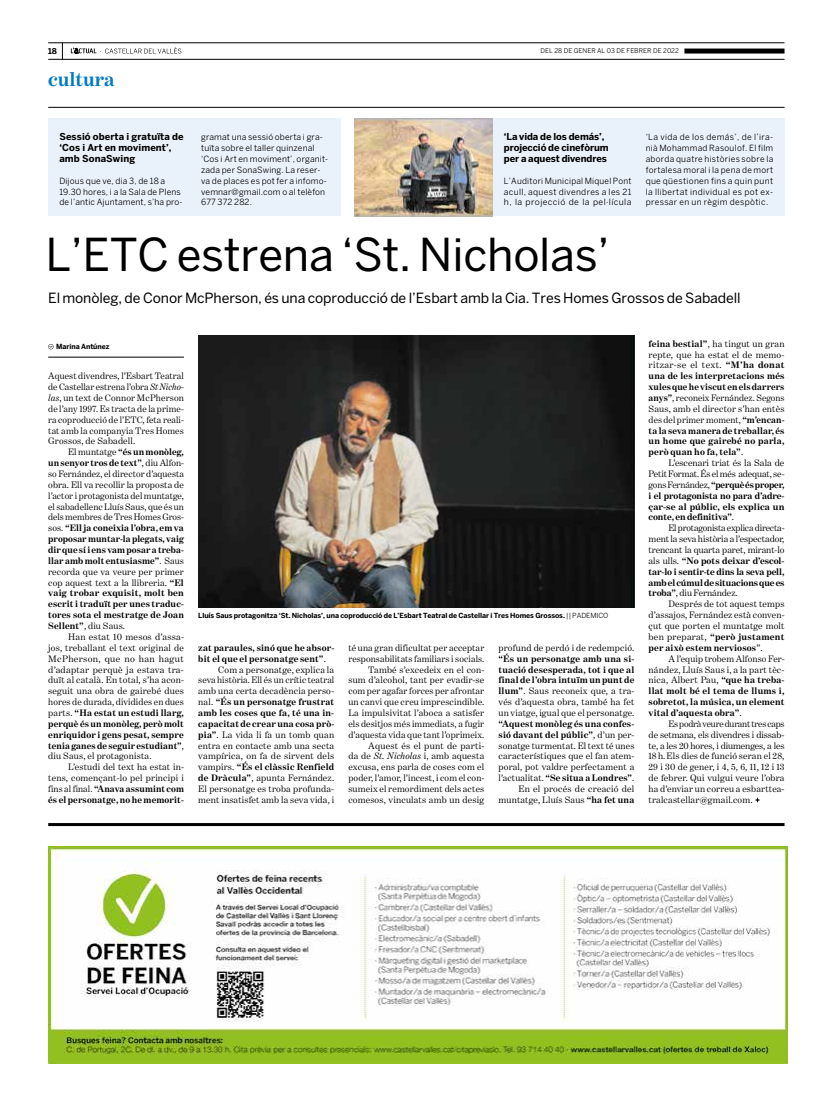
<style>
.page{position:relative;width:820px;height:1106px;background:#fff}
.page>*{position:absolute;margin:0;border:0;box-sizing:border-box;transform-origin:0 0}
.t1{font:45px "Benton Sans";letter-spacing:-.005em;color:#000}
.t2{font:700 20px "Benton Modern One";letter-spacing:-.005em;color:#007ac2}
.t3{font:14px "Benton Sans";letter-spacing:-.005em;color:#000}
.t4{font:9.5px/10.9px "Benton Modern One";letter-spacing:.015em;color:#000;text-align:justify}
.t5{font:700 9.5px/10.9px "Benton Modern One";letter-spacing:.02em;color:#000;text-align:justify}
.t6{font:700 9.5px/10.9px "Benton Sans";letter-spacing:-.01em;color:#000}
.t7{font:700 9.5px/10.9px "Benton Sans";letter-spacing:.01em;color:#000}
.t8{font:8.5px/10.9px "Benton Sans";letter-spacing:.015em;color:#000}
.t9{font:700 8px "Benton Sans";color:#000}
.t10{font:700 7px "Benton Sans";letter-spacing:-.01em;color:#000}
.t11{font:6.5px "Benton Sans";letter-spacing:.005em;color:#000}
.s1{font-style:italic}
.s2{font-weight:700}
.s3{font-weight:400}
</style>
<div class="page">
<svg style="left:62px;top:44px;width:1px;height:15px"></svg>
<hr style="left:48px;top:107px;width:736px;height:1px;background:#000">
<hr style="left:48px;top:43px;width:736px;height:1px;background:#000">
<hr style="left:48px;top:59px;width:736px;height:1px;background:#000">
<div style="left:684px;top:49px;width:100px;height:5px;background:#000"></div>
<svg style="left:71px;top:47px;width:110px;height:7px"></svg>
<div style="left:48px;top:119px;width:292px;height:97px;background:#e9f1fa"></div>
<div style="left:492px;top:119px;width:292px;height:97px;background:#e9f1fa"></div>
<img style="left:354px;top:119px;width:138px;height:97px">
<hr style="left:48px;top:823px;width:736px;height:3px;background:#000">
<svg style="left:48px;top:344px;width:6px;height:5px"></svg>
<hr style="left:48px;top:357px;width:136px;height:1px;background:#000">
<img style="left:198px;top:336px;width:436px;height:271px">
<svg style="left:755px;top:797px;width:5px;height:5px"></svg>
<img style="left:48px;top:846px;width:738px;height:217px">
<p class="t9" style="left:48px;top:46px;width:10px">18</p>
<p class="t11" style="left:540px;top:47px;width:140px">DEL 28 DE GENER AL 03 DE FEBRER DE 2022</p>
<h2 class="t2" style="left:48px;top:68px;width:68px">cultura</h2>
<p class="t7" style="left:59px;top:131px;width:126px">Sessió oberta i gratuïta de ‘Cos i Art en moviment’, amb SonaSwing</p>
<p class="t8" style="left:59px;top:175px;width:125px">Dijous que ve, dia 3, de 18 a<br>19.30 hores, i a la Sala de Plens de l’antic Ajuntament, s’ha pro-</p>
<p class="t8" style="left:201px;top:132px;width:129px">gramat una sessió oberta i gra&shy;tuïta sobre el taller quinzenal ‘Cos i Art en moviment’, organit&shy;zada per SonaSwing. La reser&shy;va de places es pot fer a infomo&shy;vemnar@gmail.com o al telèfon<br>677 372 282.</p>
<p class="t6" style="left:503px;top:131px;width:106px">‘La vida de los demás’, projecció de cinefòrum per a aquest divendres</p>
<p class="t8" style="left:503px;top:175px;width:129px;text-align:justify">L’Auditori Municipal Miquel Pont acull, aquest divendres a les 21 h, la projecció de la pel·lícula</p>
<p class="t8" style="left:645px;top:132px;width:129px;text-align:justify">‘La vida de los demás’, de l’ira&shy;nià Mohammad Rasoulof. El film aborda quatre històries sobre la fortalesa moral i la pena de mort que qüestionen fins a quin punt la llibertat individual es pot ex&shy;pressar en un règim despòtic.</p>
<h1 class="t1" style="left:45px;top:228px;width:565px">L’ETC estrena ‘St. Nicholas’</h1>
<h3 class="t3" style="left:48px;top:289px;width:693px">El monòleg, de Conor McPherson, és una coproducció de l’Esbart amb la Cia. Tres Homes Grossos de Sabadell</h3>
<p class="t10" style="left:56px;top:342px;width:55px">Marina Antúnez</p>
<p class="t4" style="left:48px;top:370px;width:137px">Aquest divendres, l’Esbart Teatral de Castellar estrena l’obra <span class="s1">St Nicho&shy;las</span>, un text de Connor McPherson de l’any 1997. Es tracta de la prime&shy;ra coproducció de l’ETC, feta reali&shy;tat amb la companyia Tres Homes Grossos, de Sabadell.</p>
<p class="t4" style="left:48px;top:446px;width:137px;text-indent:20px">El muntatge <span class="s2">“és un monòleg, un senyor tros de text”</span>, diu Alfon&shy;so Fernández, el director d’aquesta obra. Ell va recollir la proposta de l’actor i protagonista del muntatge, el sabadellenc Lluís Saus, que és un dels membres de Tres Homes Gros&shy;sos. <span class="s2">“Ell ja coneixia l’obra, em va proposar muntar-la plegats, vaig dir que sí i ens vam posar a treba&shy;llar amb molt entusiasme”</span>. Saus recorda que va veure per primer cop aquest text a la llibreria. <span class="s2">“El vaig trobar exquisit, molt ben escrit i traduït per unes traduc&shy;tores sota el mestratge de Joan Sellent”</span>, diu Saus.</p>
<p class="t4" style="left:48px;top:631px;width:137px;text-indent:20px">Han estat 10 mesos d’assa&shy;jos, treballant el text original de McPherson, que no han hagut d’adaptar perquè ja estava tra&shy;duït al català. En total, s’ha acon&shy;seguit una obra de gairebé dues hores de durada, dividides en dues parts. <span class="s2">“Ha estat un estudi llarg, perquè és un monòleg, però molt enriquidor i gens pesat, sempre tenia ganes de seguir estudiant”</span>, diu Saus, el protagonista.</p>
<p class="t4" style="left:48px;top:761px;width:137px;text-indent:20px">L’estudi del text ha estat in&shy;tens, començant-lo pel principi i fins al final. <span class="s2">“Anava assumint com és el personatge, no he memorit-</span></p>
<p class="t10" style="left:198px;top:611px;width:411px">Lluís Saus protagonitza ‘St. Nicholas’, una coproducció de L’Esbart Teatral de Castellar i Tres Homes Grossos. <span class="s3">|| PADEMICO</span></p>
<p class="t5" style="left:198px;top:642px;width:137px">zat paraules, sinó que he absor-</p>
<p class="t5" style="left:198px;top:653px;width:129px">bit el que el personatge sent”<span class="s3">.</span></p>
<p class="t4" style="left:218px;top:664px;width:117px">Com a personatge, explica la</p>
<p class="t4" style="left:198px;top:674px;width:137px">seva història. Ell és un crític teatral</p>
<p class="t4" style="left:198px;top:685px;width:137px">amb una certa decadència perso-</p>
<p class="t5" style="left:198px;top:696px;width:137px"><span class="s3">nal.</span> “És un personatge frustrat</p>
<p class="t5" style="left:198px;top:707px;width:137px">amb les coses que fa, té una in-</p>
<p class="t5" style="left:198px;top:718px;width:137px">capacitat de crear una cosa prò-</p>
<p class="t4" style="left:198px;top:729px;width:137px"><span class="s2">pia”</span>. La vida li fa un tomb quan</p>
<p class="t4" style="left:198px;top:739px;width:137px">entra en contacte amb una secta</p>
<p class="t4" style="left:198px;top:750px;width:137px">vampírica, on fa de sirvent dels</p>
<p class="t5" style="left:198px;top:761px;width:137px"><span class="s3">vampirs.</span> “És el clàssic Renfield</p>
<p class="t4" style="left:198px;top:772px;width:137px"><span class="s2">de Dràcula”</span>, apunta Fernández.</p>
<p class="t4" style="left:198px;top:783px;width:137px">El personatge es troba profunda-</p>
<p class="t4" style="left:198px;top:794px;width:137px">ment insatisfet amb la seva vida, i</p>
<p class="t4" style="left:348px;top:642px;width:137px;text-align:right">té una gran dificultat per acceptar responsabilitats familiars i socials.<br>També s’excedeix en el con-<br>sum d’alcohol, tant per evadir-se com per agafar forces per afrontar un canvi que creu imprescindible.<br>La impulsivitat l’aboca a satisfer els desitjos més immediats, a fugir d’aquesta vida que tant l’oprimeix.<br>Aquest és el punt de parti-<br>da de <span class="s1">St. Nicholas</span> i, amb aquesta excusa, ens parla de coses com el poder, l’amor, l’incest, i com el con&shy;sumeix el remordiment dels actes comesos, vinculats amb un desig</p>
<p class="t4" style="left:498px;top:642px;width:137px">profund de perdó i de redempció.</p>
<p class="t5" style="left:498px;top:653px;width:137px">“És un personatge amb una si&shy;tuació desesperada, tot i que al final de l’obra intuïm un punt de llum”<span class="s3">. Saus reconeix que, a tra&shy;vés d’aquesta obra, també ha fet un viatge, igual que el personatge.</span></p>
<p class="t4" style="left:498px;top:718px;width:137px;text-align:right"><span class="s2">“Aquest monòleg és una confes&shy;sió davant del públic”</span>, d’un per&shy;sonatge turmentat. El text té unes característiques que el fan atem&shy;poral, pot valdre perfectament a l’actualitat. <span class="s2">“Se situa a Londres”</span>.<br>En el procés de creació del muntatge, Lluís Saus <span class="s2">“ha fet una</span></p>
<p class="t5" style="left:648px;top:338px;width:137px">feina bestial”<span class="s3">, ha tingut un gran repte, que ha estat el de memo&shy;ritzar-se el text.</span> “M’ha donat una de les interpretacions més xules que he viscut en els darrers anys”<span class="s3">, reconeix Fernández. Segons Saus, amb el director s’han entès des del primer moment,</span> “m’encan&shy;ta la seva manera de treballar, és un home que gairebé no parla, però quan ho fa, tela”<span class="s3">.</span></p>
<p class="t5" style="left:648px;top:457px;width:137px;text-indent:20px"><span class="s3">L’escenari triat és la Sala de Petit Format. És el més adequat, se&shy;gons Fernández,</span> “perquè és proper, i el protagonista no para d’adre&shy;çar-se al públic, els explica un conte, en definitiva”<span class="s3">.</span></p>
<p class="t4" style="left:648px;top:522px;width:137px;text-indent:20px">El protagonista explica directa&shy;ment la seva història a l’espectador, trencant la quarta paret, mirant-lo als ulls. <span class="s2">“No pots deixar d’escol&shy;tar-lo i sentir-te dins la seva pell, amb el cúmul de situacions que es troba”</span>, diu Fernández.</p>
<p class="t4" style="left:648px;top:598px;width:137px;text-indent:20px">Després de tot aquest temps d’assajos, Fernández està conven&shy;çut que porten el muntatge molt ben preparat, <span class="s2">“però justament per això estem nerviosos</span>”.</p>
<p class="t5" style="left:648px;top:653px;width:137px;text-indent:20px"><span class="s3">A l’equip trobem Alfonso Fer&shy;nández, Lluís Saus i, a la part tèc&shy;nica, Albert Pau,</span> “que ha treba&shy;llat molt bé el tema de llums i, sobretot, la música, un element vital d’aquesta obra”<span class="s3">.</span></p>
<p class="t4" style="left:648px;top:718px;width:137px;text-indent:20px">Es podrà veure durant tres caps de setmana, els divendres i dissab&shy;te, a les 20 hores, i diumenges, a les 18 h. Els dies de funció seran el 28, 29 i 30 de gener, i 4, 5, 6, 11, 12 i 13 de febrer. Qui vulgui veure l’obra ha d’enviar un correu a esbarttea&shy;tralcastellar@gmail.com.</p>
</div>
